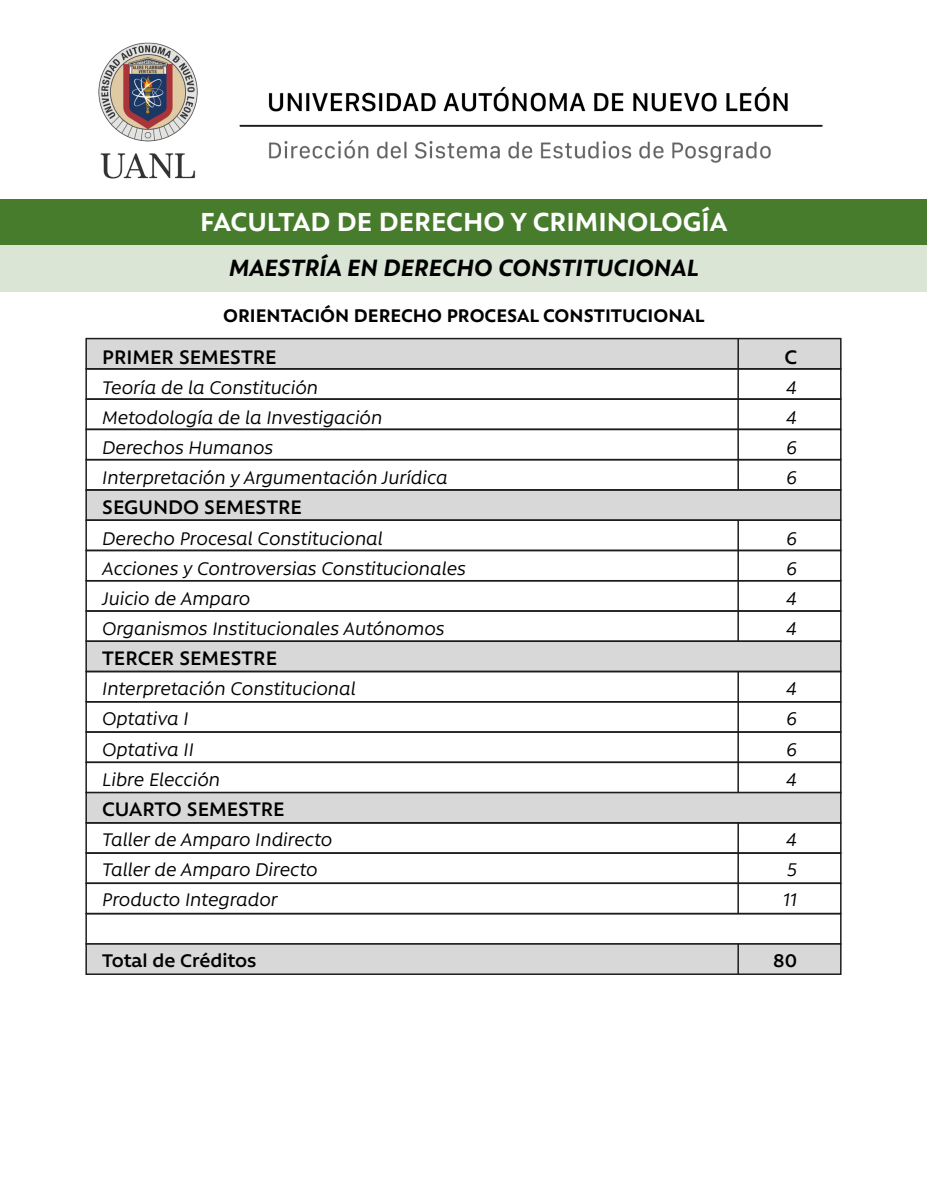
<style>
.page{position:relative;width:927px;height:1197px;background:#fff}
.page>*{position:absolute;margin:0;border:0;box-sizing:border-box;transform-origin:0 0}
.t1{font:700 30px "Rawson Pro";color:#fff}
.t2{font:italic 700 27px "Rawson Pro";color:#000}
.t3{font:600 22.5px "Rawson Pro";color:#000}
.t4{font:italic 21px "Rawson Pro";color:#000}
.t5{font:700 21px "Rawson Pro";color:#000}
.t6{font:600 21px "Rawson Pro";color:#000}
</style>
<div class="page">
<img style="left:98px;top:42px;width:725px;height:137px">
<div style="left:0;top:199px;width:927px;height:46px;background:#477c2c"></div>
<div style="left:0;top:245px;width:927px;height:47px;background:#dae5d5"></div>
<div style="left:85px;top:489px;width:756px;height:32px;background:#d8d8d8;border:2px solid #1d1d1b"></div>
<div style="left:85px;top:943px;width:756px;height:32px;background:#d8d8d8;border:2px solid #1d1d1b"></div>
<div style="left:85px;top:580px;width:756px;height:32px;border:2px solid #1d1d1b"></div>
<div style="left:85px;top:610px;width:756px;height:32px;border:2px solid #1d1d1b"></div>
<div style="left:85px;top:640px;width:756px;height:32px;background:#d8d8d8;border:2px solid #1d1d1b"></div>
<div style="left:85px;top:670px;width:756px;height:32px;border:2px solid #1d1d1b"></div>
<div style="left:85px;top:459px;width:756px;height:31px;border:2px solid #1d1d1b"></div>
<div style="left:85px;top:731px;width:756px;height:32px;border:2px solid #1d1d1b"></div>
<div style="left:85px;top:761px;width:756px;height:32px;border:2px solid #1d1d1b"></div>
<div style="left:85px;top:792px;width:756px;height:31px;background:#d8d8d8;border:2px solid #1d1d1b"></div>
<div style="left:85px;top:701px;width:756px;height:31px;border:2px solid #1d1d1b"></div>
<div style="left:85px;top:338px;width:756px;height:31px;background:#d8d8d8;border:2px solid #1d1d1b"></div>
<div style="left:85px;top:368px;width:756px;height:32px;border:2px solid #1d1d1b"></div>
<div style="left:85px;top:398px;width:756px;height:32px;border:2px solid #1d1d1b"></div>
<div style="left:85px;top:428px;width:756px;height:32px;border:2px solid #1d1d1b"></div>
<div style="left:85px;top:519px;width:756px;height:32px;border:2px solid #1d1d1b"></div>
<div style="left:85px;top:822px;width:756px;height:32px;border:2px solid #1d1d1b"></div>
<div style="left:85px;top:852px;width:756px;height:32px;border:2px solid #1d1d1b"></div>
<div style="left:85px;top:882px;width:756px;height:32px;border:2px solid #1d1d1b"></div>
<svg style="left:736px;top:821px;width:3px;height:94px"></svg>
<svg style="left:736px;top:943px;width:3px;height:32px"></svg>
<svg style="left:736px;top:670px;width:3px;height:124px"></svg>
<svg style="left:736px;top:518px;width:3px;height:125px"></svg>
<svg style="left:736px;top:337px;width:3px;height:154px"></svg>
<h1 class="t1" style="left:200px;top:204px;width:528px">FACULTAD DE DERECHO Y CRIMINOLOGÍA</h1>
<p class="t2" style="left:229px;top:252px;width:471px">MAESTRÍA EN DERECHO CONSTITUCIONAL</p>
<p class="t5" style="left:223px;top:303px;width:482px">ORIENTACIÓN DERECHO PROCESAL CONSTITUCIONAL</p>
<p class="t3" style="left:102px;top:344px;width:176px">PRIMER SEMESTRE</p>
<p class="t3" style="left:784px;top:344px;width:14px">C</p>
<p class="t4" style="left:102px;top:376px;width:217px">Teoría de la Constitución</p>
<p class="t4" style="left:786px;top:376px;width:12px">4</p>
<p class="t4" style="left:102px;top:406px;width:282px">Metodología de la Investigación</p>
<p class="t4" style="left:786px;top:406px;width:12px">4</p>
<p class="t4" style="left:102px;top:436px;width:173px">Derechos Humanos</p>
<p class="t4" style="left:786px;top:436px;width:12px">6</p>
<p class="t4" style="left:102px;top:466px;width:347px">Interpretación y Argumentación Jurídica</p>
<p class="t4" style="left:786px;top:466px;width:12px">6</p>
<p class="t3" style="left:102px;top:495px;width:201px">SEGUNDO SEMESTRE</p>
<p class="t4" style="left:102px;top:527px;width:282px">Derecho Procesal Constitucional</p>
<p class="t4" style="left:786px;top:527px;width:12px">6</p>
<p class="t4" style="left:102px;top:557px;width:365px">Acciones y Controversias Constitucionales</p>
<p class="t4" style="left:786px;top:557px;width:12px">6</p>
<p class="t4" style="left:102px;top:587px;width:150px">Juicio de Amparo</p>
<p class="t4" style="left:786px;top:587px;width:12px">4</p>
<p class="t4" style="left:102px;top:617px;width:344px">Organismos Institucionales Autónomos</p>
<p class="t4" style="left:786px;top:617px;width:12px">4</p>
<p class="t3" style="left:102px;top:645px;width:176px">TERCER SEMESTRE</p>
<p class="t4" style="left:102px;top:677px;width:255px">Interpretación Constitucional</p>
<p class="t4" style="left:786px;top:677px;width:12px">4</p>
<p class="t4" style="left:102px;top:707px;width:88px">Optativa I</p>
<p class="t4" style="left:786px;top:707px;width:12px">6</p>
<p class="t4" style="left:102px;top:738px;width:93px">Optativa II</p>
<p class="t4" style="left:786px;top:738px;width:12px">6</p>
<p class="t4" style="left:102px;top:768px;width:119px">Libre Elección</p>
<p class="t4" style="left:786px;top:768px;width:12px">4</p>
<p class="t3" style="left:102px;top:796px;width:184px">CUARTO SEMESTRE</p>
<p class="t4" style="left:102px;top:828px;width:232px">Taller de Amparo Indirecto</p>
<p class="t4" style="left:786px;top:828px;width:12px">4</p>
<p class="t4" style="left:102px;top:858px;width:217px">Taller de Amparo Directo</p>
<p class="t4" style="left:787px;top:858px;width:11px">5</p>
<p class="t4" style="left:102px;top:888px;width:177px">Producto Integrador</p>
<p class="t4" style="left:783px;top:888px;width:15px">11</p>
<p class="t6" style="left:102px;top:948px;width:156px">Total de Créditos</p>
<p class="t6" style="left:773px;top:948px;width:25px">80</p>
</div>
